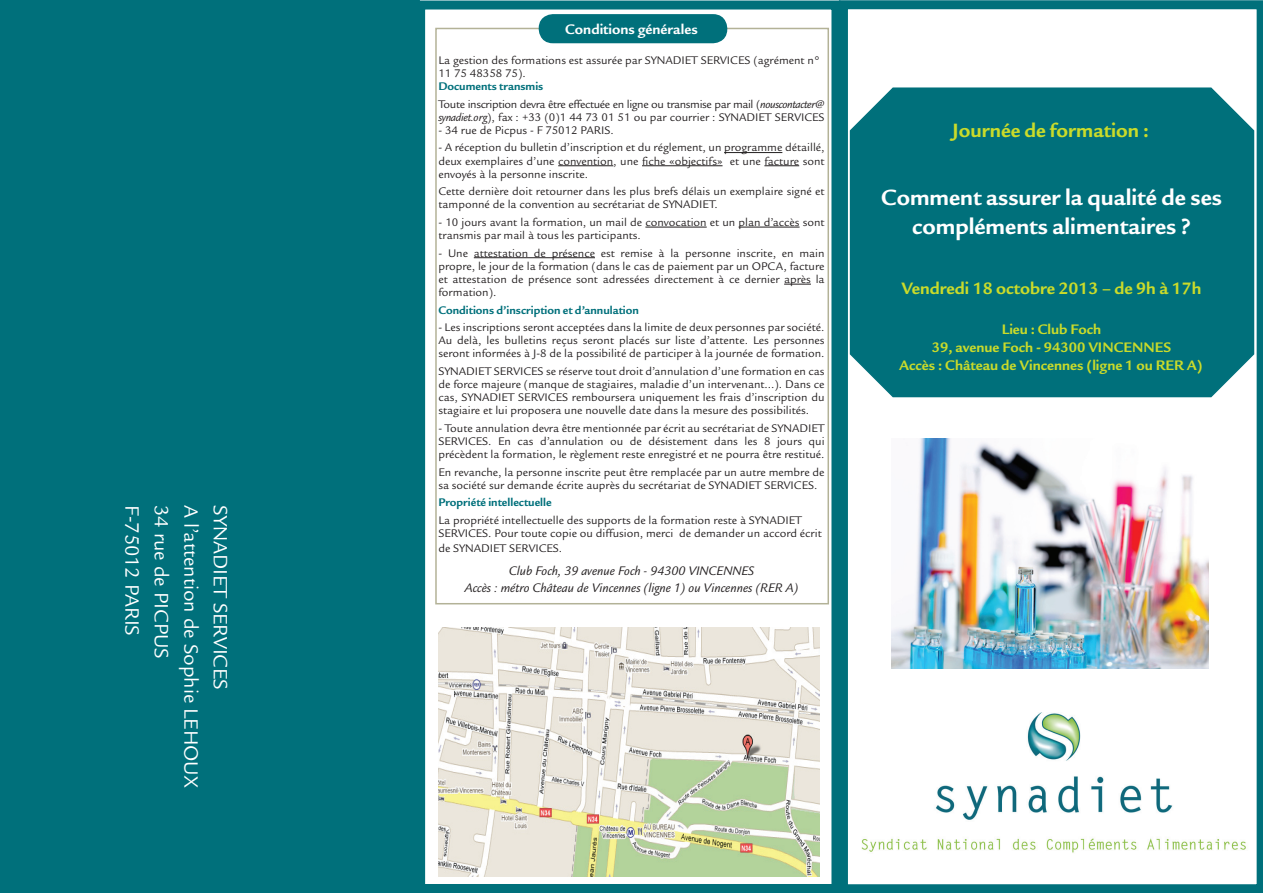
<style>
.page{position:relative;width:1263px;height:893px;background:#fff}
.page>*{position:absolute;margin:0;border:0;box-sizing:border-box;transform-origin:0 0}
.t1{font:700 24px/29.5px "Legacy Sans ITC Std";color:#fff;text-align:center}
.t2{font:21px "Legacy Sans ITC Std";color:#fff}
.t3{font:700 21px "Legacy Sans ITC Std";color:#cadb2a}
.t4{font:700 18px "Legacy Sans ITC Std";color:#cadb2a}
.t5{font:700 15px/18px "Legacy Sans ITC Std";color:#cadb2a;text-align:center}
.t6{font:700 15px "Legacy Sans ITC Std";color:#fff}
.t7{font:italic 13.5px/16.2px "Legacy Sans ITC Std";color:#231f20;text-align:center}
.t8{font:12px/13.2px "Legacy Sans ITC Std";color:#231f20}
.t9{font:12px/17.4px "Legacy Sans ITC Std";letter-spacing:-.03em;color:#231f20}
.t10{font:700 12px "Legacy Sans ITC Std";color:#00707b}
.s1{font-weight:700;color:#00707b}
.s2{font-style:italic}
</style>
<div class="page">
<svg style="left:839px;top:0;width:424px;height:893px"></svg>
<div style="left:4px;top:4px;width:411px;height:884px;background:#00707b"></div>
<div style="left:0;top:0;width:420px;height:893px;border:9px solid #00707b"></div>
<div style="left:416px;top:1px;width:424px;height:892px;border:9px solid #00707b"></div>
<div style="left:435px;top:28px;width:394px;height:576px;background:#fff;border:2px solid #b3b297"></div>
<div style="left:539px;top:15px;width:187px;height:28px;background:#00707b;border-radius:13px"></div>
<div style="left:539px;top:14px;width:188px;height:29px;border:2px solid #00707b;border-radius:13px"></div>
<div style="left:849px;top:86px;width:406px;height:312px;background:#00707b"></div>
<img style="left:856px;top:712px;width:394px;height:143px">
<img style="left:438px;top:627px;width:381px;height:250px">
<img style="left:892px;top:439px;width:317px;height:230px">
<hr style="left:724px;top:152px;width:58px;height:1px;background:#231f20">
<hr style="left:558px;top:165px;width:55px;height:1px;background:#231f20">
<hr style="left:642px;top:165px;width:80px;height:1px;background:#231f20">
<hr style="left:764px;top:165px;width:35px;height:1px;background:#231f20">
<hr style="left:645px;top:227px;width:62px;height:1px;background:#231f20">
<hr style="left:738px;top:227px;width:61px;height:1px;background:#231f20">
<hr style="left:474px;top:257px;width:121px;height:1px;background:#231f20">
<svg style="left:784px;top:284px;width:27px;height:1px"></svg>
<h2 class="t2" style="left:144px;top:505px;width:132px;rotate:90deg">F-75012 PARIS</h2>
<h2 class="t2" style="left:173px;top:505px;width:155px;rotate:90deg">34 rue de PICPUS</h2>
<h2 class="t2" style="left:203px;top:505px;width:284px;rotate:90deg">A l’attention de Sophie LEHOUX</h2>
<h2 class="t2" style="left:232px;top:505px;width:186px;rotate:90deg">SYNADIET SERVICES</h2>
<p class="t6" style="left:565px;top:21px;width:134px">Conditions générales</p>
<p class="t8" style="left:438px;top:53px;width:383px">La gestion des formations est assurée par SYNADIET SERVICES (agrément n°<br>11 75 48358 75).</p>
<p class="t9" style="left:438px;top:78px;width:388px"><span class="s1">Documents transmis<br></span>Toute inscription devra être effectuée en ligne ou transmise par mail (<span class="s2">nouscontacter@</span></p>
<p class="t8" style="left:438px;top:110px;width:388px"><span class="s2">synadiet.org</span>), fax : +33 (0)1 44 73 01 51 ou par courrier : SYNADIET SERVICES</p>
<p class="t8" style="left:438px;top:124px;width:177px">- 34 rue de Picpus - F 75012 PARIS.</p>
<p class="t8" style="left:438px;top:141px;width:388px;text-align:justify">- A réception du bulletin d’inscription et du réglement, un programme détaillé, deux exemplaires d’une convention, une fiche «objectifs» et une facture sont envoyés à la personne inscrite.</p>
<p class="t8" style="left:438px;top:185px;width:388px">Cette dernière doit retourner dans les plus brefs délais un exemplaire signé et tamponné de la convention au secrétariat de SYNADIET.</p>
<p class="t8" style="left:438px;top:216px;width:388px">- 10 jours avant la formation, un mail de convocation et un plan d’accès sont transmis par mail à tous les participants.</p>
<p class="t8" style="left:438px;top:246px;width:388px;text-align:justify">- Une attestation de présence est remise à la personne inscrite, en main propre, le jour de la formation (dans le cas de paiement par un OPCA, facture et attestation de présence sont adressées directement à ce dernier après la formation).</p>
<p class="t10" style="left:438px;top:303px;width:202px">Conditions d’inscription et d’annulation</p>
<p class="t8" style="left:438px;top:321px;width:388px;text-align:justify">- Les inscriptions seront acceptées dans la limite de deux personnes par société.<br>Au delà, les bulletins reçus seront placés sur liste d’attente. Les personnes seront informées à J-8 de la possibilité de participer à la journée de formation.</p>
<p class="t8" style="left:438px;top:365px;width:388px;text-align:justify">SYNADIET SERVICES se réserve tout droit d’annulation d’une formation en cas de force majeure (manque de stagiaires, maladie d’un intervenant...). Dans ce cas, SYNADIET SERVICES remboursera uniquement les frais d’inscription du stagiaire et lui proposera une nouvelle date dans la mesure des possibilités.</p>
<p class="t8" style="left:438px;top:422px;width:388px;text-align:justify">- Toute annulation devra être mentionnée par écrit au secrétariat de SYNADIET SERVICES. En cas d’annulation ou de désistement dans les 8 jours qui précèdent la formation, le règlement reste enregistré et ne pourra être restitué.</p>
<p class="t8" style="left:438px;top:465px;width:388px">En revanche, la personne inscrite peut être remplacée par un autre membre de sa société sur demande écrite auprès du secrétariat de SYNADIET SERVICES.</p>
<p class="t10" style="left:438px;top:496px;width:115px">Propriété intellectuelle</p>
<p class="t8" style="left:438px;top:514px;width:385px">La propriété intellectuelle des supports de la formation reste à SYNADIET<br>SERVICES. Pour toute copie ou diffusion, merci de demander un accord écrit</p>
<p class="t8" style="left:438px;top:542px;width:125px">de SYNADIET SERVICES.</p>
<p class="t7" style="left:464px;top:563px;width:335px">Club Foch, 39 avenue Foch - 94300 VINCENNES<br>Accès : métro Château de Vincennes (ligne 1) ou Vincennes (RER A)</p>
<h2 class="t3" style="left:952px;top:118px;width:198px">Journée de formation :</h2>
<h1 class="t1" style="left:881px;top:182px;width:342px">Comment assurer la qualité de ses compléments alimentaires ?</h1>
<h3 class="t4" style="left:902px;top:278px;width:301px">Vendredi 18 octobre 2013 – de 9h à 17h</h3>
<p class="t5" style="left:899px;top:320px;width:305px">Lieu : Club Foch<br>39, avenue Foch - 94300 VINCENNES<br>Accès : Château de Vincennes (ligne 1 ou RER A)</p>
</div>
